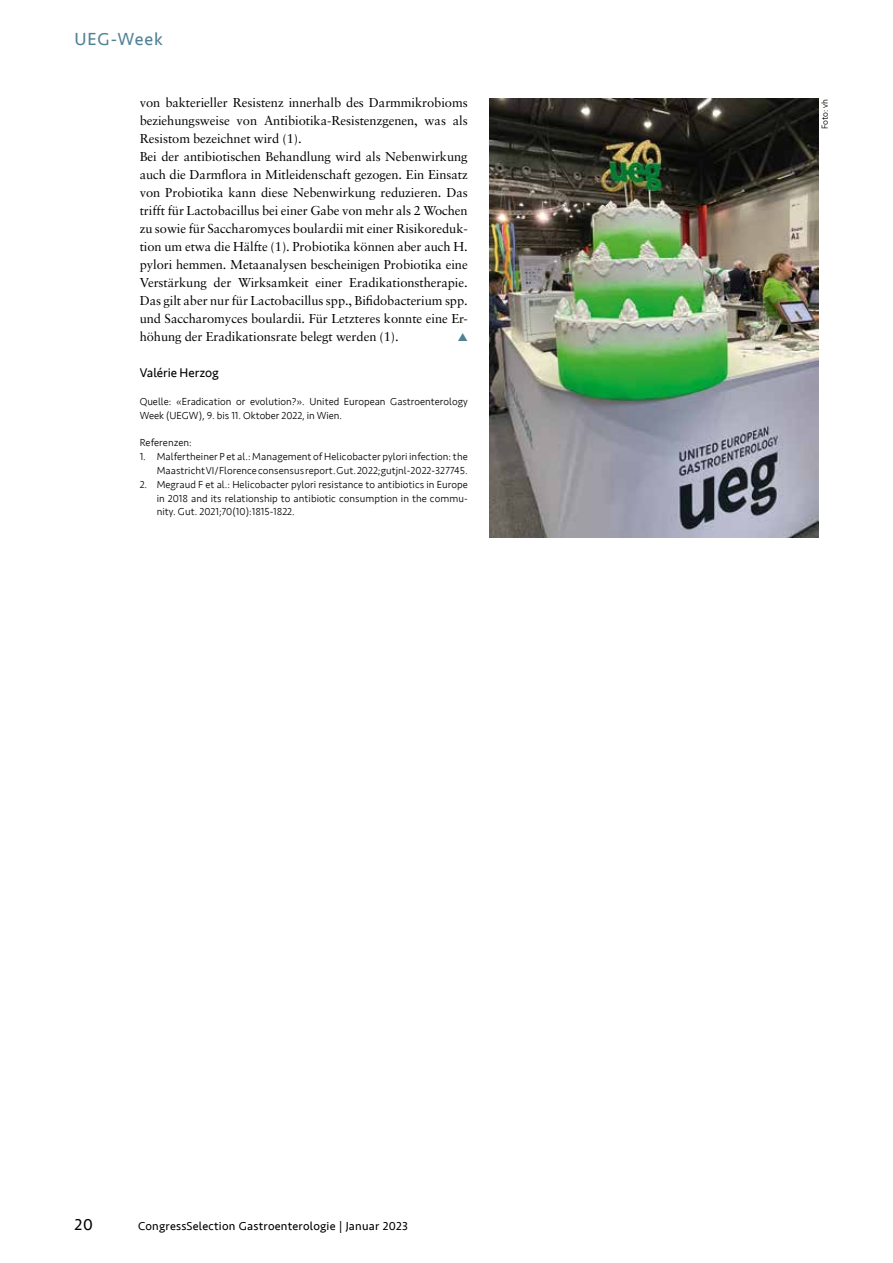
<style>
.page{position:relative;width:893px;height:1263px;background:#fff}
.page>*{position:absolute;margin:0;border:0;box-sizing:border-box;transform-origin:0 0}
.t1{font:18px "Seravek";letter-spacing:.05em;color:#518196}
.t2{font:16.5px "Seravek";color:#000}
.t3{font:12.9px/18px "Sabon";letter-spacing:-.005em;color:#000}
.t4{font:12.9px "Seravek";color:#000}
.t5{font:12px "Seravek";letter-spacing:.02em;color:#000}
.t6{font:300 10.5px/13.8px "Seravek";letter-spacing:.005em;color:#000}
.t7{font:300 9px "Seravek";color:#000}
</style>
<div class="page">
<img style="left:489px;top:99px;width:329px;height:439px">
<h1 class="t1" style="left:74px;top:25px;width:90px">UEG-Week</h1>
<p class="t3" style="left:140px;top:94px;width:330px">von bakterieller Resistenz innerhalb des Darmmikrobioms beziehungsweise von Antibiotika-Resistenzgenen, was als Resistom bezeichnet wird (1).<br>Bei der antibiotischen Behandlung wird als Nebenwirkung auch die Darmflora in Mitleidenschaft gezogen. Ein Einsatz von Probiotika kann diese Nebenwirkung reduzieren. Das trifft für Lactobacillus bei einer Gabe von mehr als 2 Wochen zu sowie für Saccharomyces boulardii mit einer Risikoreduk&shy;tion um etwa die Hälfte (1). Probiotika können aber auch H. pylori hemmen. Metaanalysen bescheinigen Probiotika eine Verstärkung der Wirksamkeit einer Eradikationstherapie.<br>Das gilt aber nur für Lactobacillus spp., Bifidobacterium spp. und Saccharomyces boulardii. Für Letzteres konnte eine Er&shy;höhung der Eradikationsrate belegt werden (1).</p>
<p class="t4" style="left:140px;top:363px;width:81px">Valérie Herzog</p>
<p class="t6" style="left:140px;top:395px;width:330px">Quelle: «Eradication or evolution?». United European Gastroenterology<br>Week (UEGW), 9. bis 11. Oktober 2022, in Wien.</p>
<p class="t6" style="left:140px;top:436px;width:54px">Referenzen:</p>
<p class="t6" style="left:140px;top:450px;width:330px;text-align:right">1. Malfertheiner P et al.: Management of Helicobacter pylori infection: the<br>Maastricht VI/Florence consensus report. Gut. 2022;gutjnl-2022-327745.</p>
<p class="t6" style="left:157px;top:478px;width:313px;text-align:justify;text-indent:-17px">2. Megraud F et al.: Helicobacter pylori resistance to antibiotics in Europe in 2018 and its relationship to antibiotic consumption in the commu&shy;nity. Gut. 2021;70(10):1815-1822.</p>
<p class="t2" style="left:74px;top:1212px;width:20px">20</p>
<p class="t5" style="left:138px;top:1217px;width:271px">CongressSelection Gastroenterologie | Januar 2023</p>
<p class="t7" style="left:820px;top:129px;width:32px;rotate:-90deg">Foto: vh</p>
</div>
